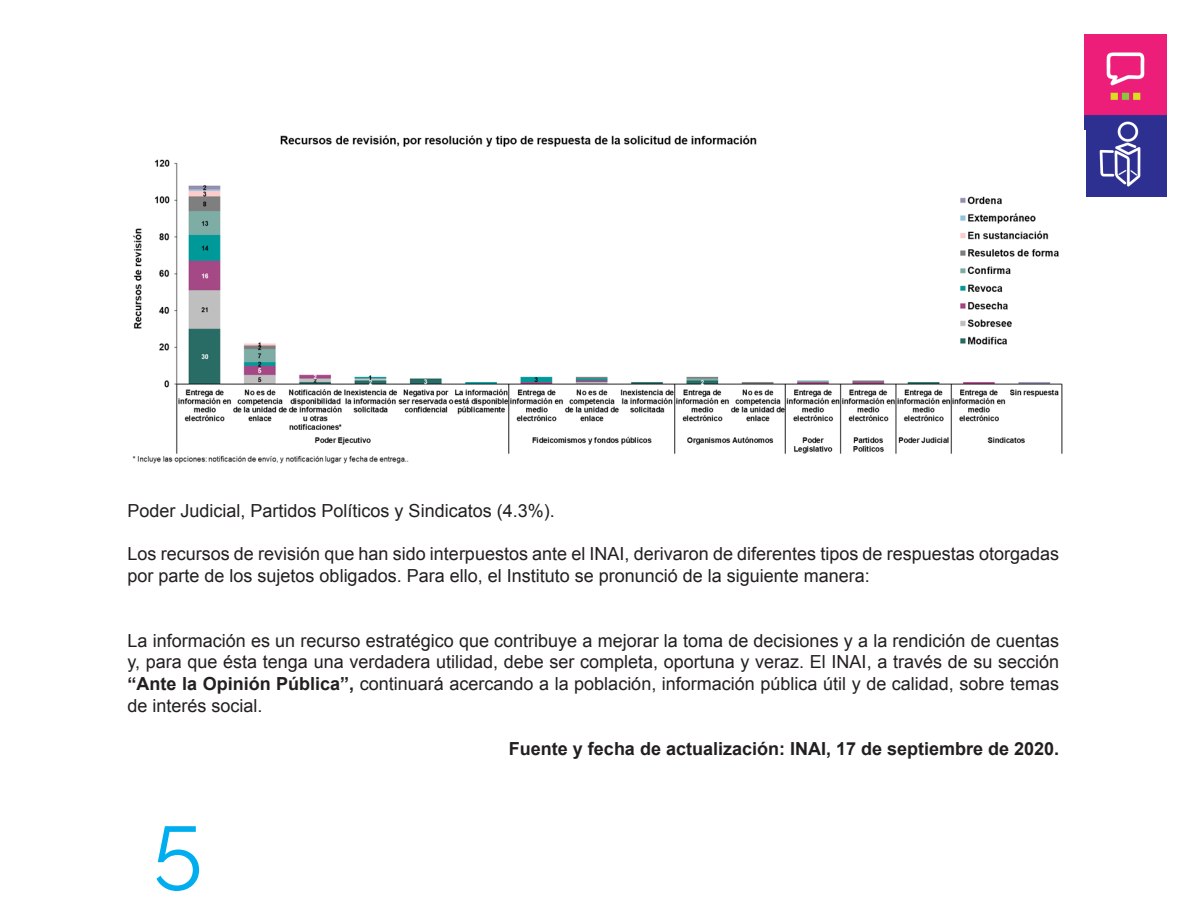
<style>
.page{position:relative;width:1188px;height:918px;background:#fff}
.page>*{position:absolute;margin:0;border:0;box-sizing:border-box;transform-origin:0 0}
.t1{font:90px "Raleway";color:#00aeef}
.t2{font:18px/21.6px "Arial";color:#231f20}
.t3{font:700 18px "Arial";color:#231f20}
.s1{font-weight:700}
</style>
<div class="page">
<img style="left:1085px;top:34px;width:82px;height:162px">
<img style="left:132px;top:135px;width:931px;height:328px">
<p class="t2" style="left:128px;top:500px;width:429px">Poder Judicial, Partidos Políticos y Sindicatos (4.3%).</p>
<p class="t2" style="left:128px;top:543px;width:933px">Los recursos de revisión que han sido interpuestos ante el INAI, derivaron de diferentes tipos de respuestas otorgadas por parte de los sujetos obligados. Para ello, el Instituto se pronunció de la siguiente manera:</p>
<p class="t2" style="left:128px;top:630px;width:933px;text-align:justify">La información es un recurso estratégico que contribuye a mejorar la toma de decisiones y a la rendición de cuentas y, para que ésta tenga una verdadera utilidad, debe ser completa, oportuna y veraz. El INAI, a través de su sección <span class="s1">“Ante la Opinión Pública”,</span> continuará acercando a la población, información pública útil y de calidad, sobre temas de interés social.</p>
<p class="t3" style="left:509px;top:737px;width:552px">Fuente y fecha de actualización: INAI, 17 de septiembre de 2020.</p>
<h1 class="t1" style="left:153px;top:794px;width:51px">5</h1>
</div>
